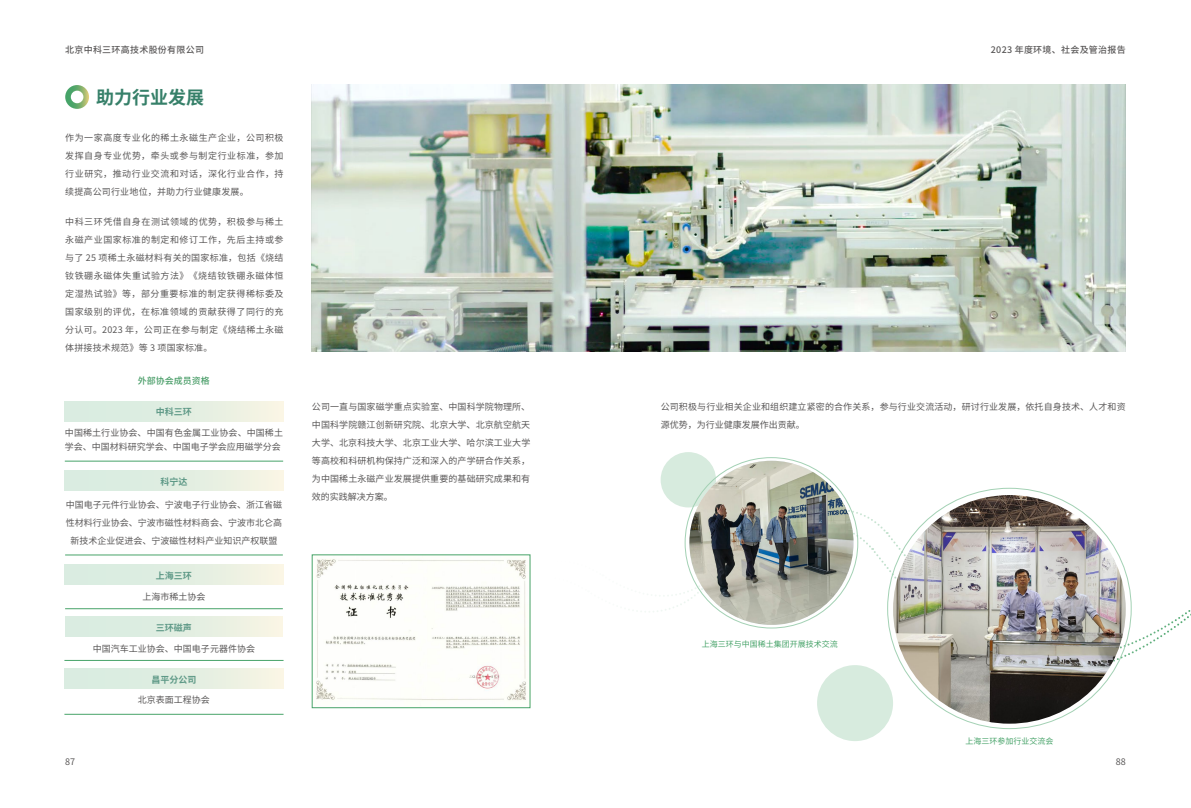
<style>
.page{position:relative;width:1191px;height:808px;background:#fff}
.page>*{position:absolute;margin:0;border:0;box-sizing:border-box;transform-origin:0 0}
.t1{font:700 18px "Source Han Sans CN";color:#368069}
.t2{font:9px/18px "Source Han Sans CN";letter-spacing:.01em;color:#595757;text-align:justify}
.t3{font:500 9px "Source Han Sans CN";letter-spacing:.03em;color:#595757}
.t4{font:700 9px "Source Han Sans CN";color:#5e9987}
.t5{font:500 9px "Source Han Sans CN";color:#479c66}
.t6{font:8px "Source Han Sans CN";color:#47a369}
</style>
<div class="page">
<div style="left:660px;top:452px;width:56px;height:55px;background:#d7ebde;border-radius:50%"></div>
<svg style="left:888px;top:567px;width:303px;height:148px"></svg>
<svg style="left:641px;top:478px;width:247px;height:151px"></svg>
<svg style="left:65px;top:85px;width:24px;height:24px"></svg>
<div style="left:71px;top:91px;width:12px;height:12px;background:#fff;border-radius:50%"></div>
<img style="left:316px;top:559px;width:211px;height:142px">
<div style="left:312px;top:555px;width:218px;height:153px;border:1px solid #47a369"></div>
<img style="left:312px;top:85px;width:813px;height:267px">
<hr style="left:65px;top:461px;width:218px;height:1px;background:#47a369">
<hr style="left:65px;top:608px;width:218px;height:1px;background:#47a369">
<hr style="left:64px;top:660px;width:219px;height:1px;background:#47a369">
<hr style="left:64px;top:714px;width:219px;height:1px;background:#47a369">
<hr style="left:65px;top:555px;width:218px;height:1px;background:#47a369">
<div style="left:65px;top:402px;width:218px;height:20px;background:linear-gradient(to right,#d3ebe0,#f4f3e3)"></div>
<div style="left:65px;top:565px;width:218px;height:20px;background:linear-gradient(to right,#d3ebe0,#f4f3e3)"></div>
<div style="left:65px;top:616px;width:218px;height:20px;background:linear-gradient(to right,#d3ebe0,#f4f3e3)"></div>
<div style="left:64px;top:668px;width:219px;height:20px;background:linear-gradient(to right,#d3ebe0,#f4f3e3)"></div>
<div style="left:65px;top:471px;width:218px;height:20px;background:linear-gradient(to right,#d3ebe0,#f4f3e3)"></div>
<img style="left:893px;top:495px;width:232px;height:229px">
<div style="left:817px;top:665px;width:76px;height:76px;background:#d7ebde;border-radius:50%"></div>
<img style="left:689px;top:461px;width:164px;height:164px;border-radius:82px">
<p class="t3" style="left:65px;top:45px;width:140px">北京中科三环高技术股份有限公司</p>
<p class="t3" style="left:991px;top:44px;width:136px">2023 年度环境、社会及管治报告</p>
<h1 class="t1" style="left:96px;top:87px;width:109px">助力行业发展</h1>
<p class="t2" style="left:65px;top:129px;width:220px">作为一家高度专业化的稀土永磁生产企业，公司积极发挥自身专业优势，牵头或参与制定行业标准，参加行业研究，推动行业交流和对话，深化行业合作，持续提高公司行业地位，并助力行业健康发展。</p>
<p class="t2" style="left:65px;top:212px;width:220px">中科三环凭借自身在测试领域的优势，积极参与稀土永磁产业国家标准的制定和修订工作，先后主持或参与了 25 项稀土永磁材料有关的国家标准，包括《烧结钕铁硼永磁体失重试验方法》《烧结钕铁硼永磁体恒定湿热试验》等，部分重要标准的制定获得稀标委及国家级别的评优，在标准领域的贡献获得了同行的充分认可。2023 年，公司正在参与制定《烧结稀土永磁体拼接技术规范》等 3 项国家标准。</p>
<p class="t5" style="left:138px;top:376px;width:73px">外部协会成员资格</p>
<p class="t4" style="left:156px;top:407px;width:37px">中科三环</p>
<p class="t2" style="left:65px;top:426px;width:220px;line-height:14px">中国稀土行业协会、中国有色金属工业协会、中国稀土学会、中国材料研究学会、中国电子学会应用磁学分会</p>
<p class="t4" style="left:160px;top:477px;width:28px">科宁达</p>
<p class="t2" style="left:66px;top:496px;width:217px;text-align:center">中国电子元件行业协会、宁波电子行业协会、浙江省磁性材料行业协会、宁波市磁性材料商会、宁波市北仑高新技术企业促进会、宁波磁性材料产业知识产权联盟</p>
<p class="t4" style="left:156px;top:571px;width:37px">上海三环</p>
<p class="t2" style="left:142px;top:588px;width:64px">上海市稀土协会</p>
<p class="t4" style="left:156px;top:622px;width:37px">三环磁声</p>
<p class="t2" style="left:93px;top:639px;width:163px">中国汽车工业协会、中国电子元器件协会</p>
<p class="t4" style="left:151px;top:674px;width:46px">昌平分公司</p>
<p class="t2" style="left:138px;top:691px;width:73px">北京表面工程协会</p>
<p class="t2" style="left:312px;top:398px;width:220px">公司一直与国家磁学重点实验室、中国科学院物理所、中国科学院赣江创新研究院、北京大学、北京航空航天大学、北京科技大学、北京工业大学、哈尔滨工业大学等高校和科研机构保持广泛和深入的产学研合作关系，为中国稀土永磁产业发展提供重要的基础研究成果和有效的实践解决方案。</p>
<p class="t2" style="left:660px;top:398px;width:466px">公司积极与行业相关企业和组织建立紧密的合作关系，参与行业交流活动，研讨行业发展，依托自身技术、人才和资源优势，为行业健康发展作出贡献。</p>
<p class="t6" style="left:702px;top:639px;width:137px">上海三环与中国稀土集团开展技术交流</p>
<p class="t6" style="left:965px;top:737px;width:89px">上海三环参加行业交流会</p>
<p class="t2" style="left:65px;top:753px;width:11px">87</p>
<p class="t2" style="left:1115px;top:753px;width:11px">88</p>
</div>
